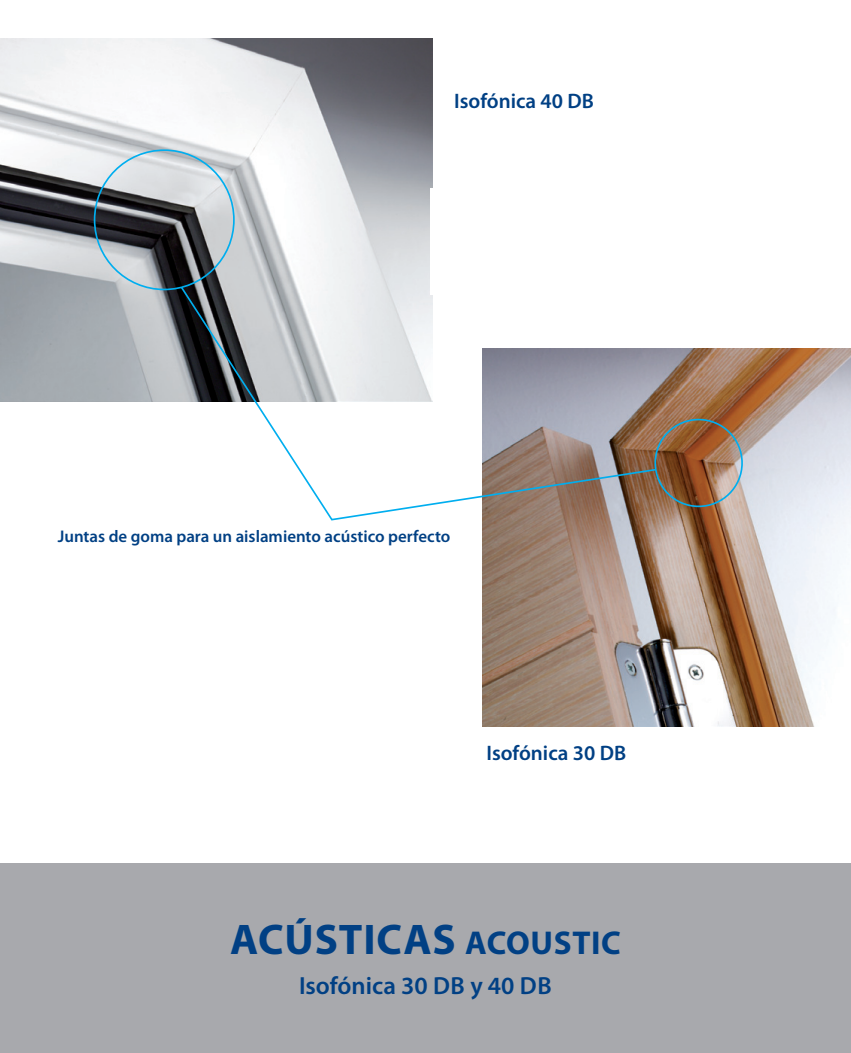
<style>
.page{position:relative;width:851px;height:1053px;background:#fff}
.page>*{position:absolute;margin:0;border:0;box-sizing:border-box;transform-origin:0 0}
.t1{font:700 43px "Myriad Pro";letter-spacing:.02em;color:#014084}
.t2{font:600 24.88px "Myriad Pro";color:#014084}
.t3{font:600 21px "Myriad Pro";color:#014084}
.t4{font:600 16.88px "Myriad Pro";color:#014084}
.s1{font-size:33.12px}
</style>
<div class="page">
<img style="left:482px;top:349px;width:368px;height:377px">
<img style="left:0;top:38px;width:432px;height:363px">
<div style="left:654px;top:418px;width:88px;height:89px;border:2px solid #00aeef;border-radius:50%"></div>
<svg style="left:179px;top:285px;width:478px;height:236px"></svg>
<div style="left:431px;top:188px;width:419px;height:106px;background:#fff"></div>
<div style="left:0;top:863px;width:850px;height:189px;background:#a8a9ad"></div>
<p class="t3" style="left:454px;top:87px;width:141px">Isofónica 40 DB</p>
<p class="t4" style="left:58px;top:525px;width:394px">Juntas de goma para un aislamiento acústico perfecto</p>
<p class="t3" style="left:486px;top:739px;width:141px">Isofónica 30 DB</p>
<h1 class="t1" style="left:230px;top:911px;width:392px">ACÚSTICAS <span class="s1">ACOUSTIC</span></h1>
<h2 class="t2" style="left:299px;top:969px;width:254px">Isofónica 30 DB y 40 DB</h2>
</div>
